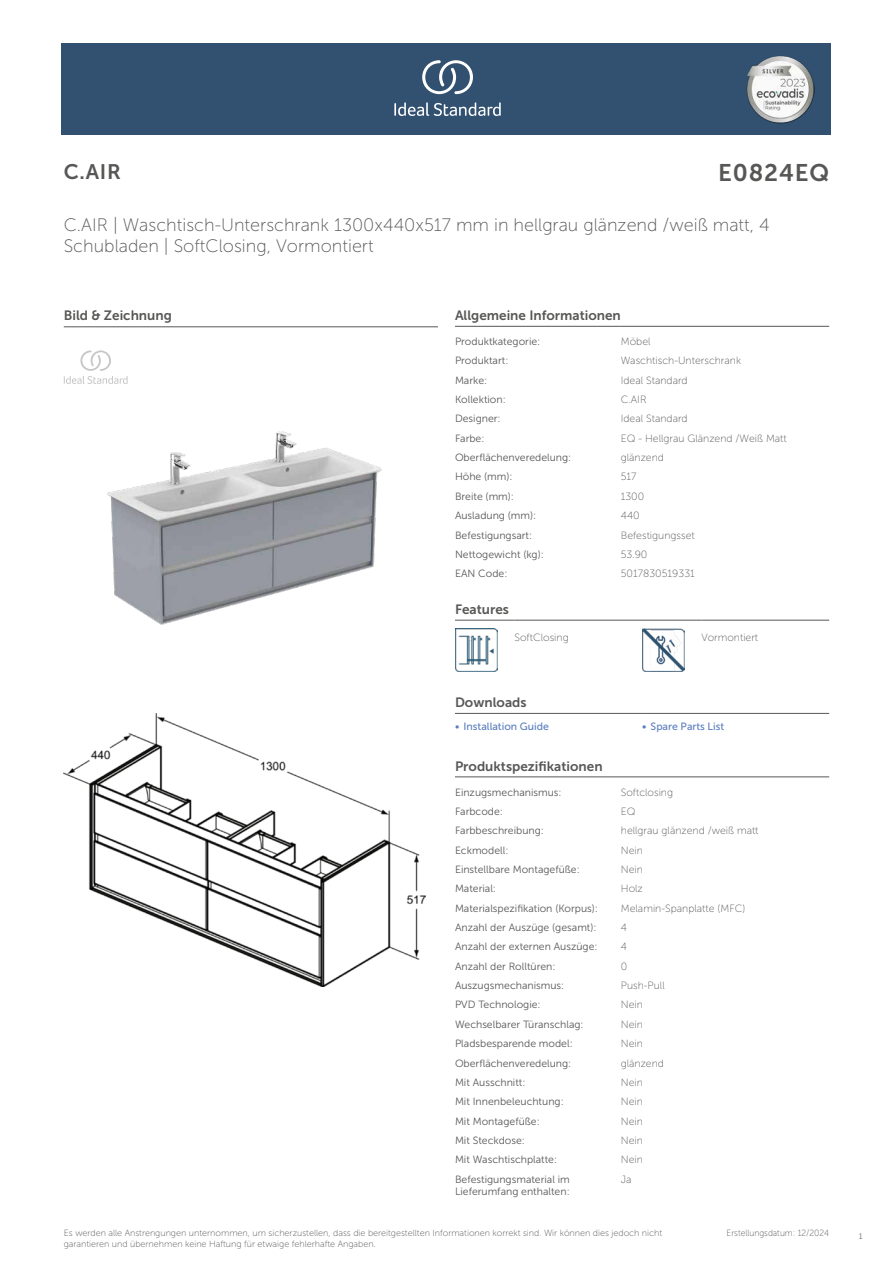
<style>
.page{position:relative;width:893px;height:1263px;background:#fff}
.page>*{position:absolute;margin:0;border:0;box-sizing:border-box;transform-origin:0 0}
.t1{font:24px "Museo Sans 700";letter-spacing:.035em;color:#575756}
.t2{font:21px "Museo Sans 700";color:#575756}
.t3{font:18px/21.6px "Museo Sans 100";color:#575756}
.t4{font:13.5px "Museo Sans 700";color:#575756}
.t5{font:10.5px/12.6px "Museo Sans 300";color:#575756}
.t6{font:10.5px "Museo Sans 100";color:#575756}
.t7{font:10.5px "Museo Sans 500";color:#5b7ebf}
.t8{font:9px/10.8px "Museo Sans 100";color:#575756}
.t9{font:9px "Museo Sans 100";color:#575756;scale:.95 1}
.t10{font:300 9px "Calibri";color:#575756;scale:.95 1}
</style>
<div class="page">
<div style="left:62px;top:43px;width:769px;height:91px;background:#325070"></div>
<hr style="left:455px;top:326px;width:166px;height:1px;background:#575756">
<hr style="left:621px;top:326px;width:208px;height:1px;background:#575756">
<hr style="left:455px;top:620px;width:59px;height:1px;background:#575756">
<hr style="left:514px;top:620px;width:128px;height:1px;background:#575756">
<hr style="left:642px;top:620px;width:60px;height:1px;background:#575756">
<hr style="left:702px;top:620px;width:127px;height:1px;background:#575756">
<img style="left:455px;top:629px;width:42px;height:42px">
<img style="left:642px;top:629px;width:42px;height:42px">
<hr style="left:455px;top:713px;width:187px;height:1px;background:#575756">
<hr style="left:642px;top:713px;width:187px;height:1px;background:#575756">
<hr style="left:455px;top:777px;width:166px;height:1px;background:#575756">
<hr style="left:621px;top:777px;width:208px;height:1px;background:#575756">
<img style="left:64px;top:714px;width:361px;height:273px">
<hr style="left:64px;top:327px;width:374px;height:1px;background:#575756">
<svg style="left:64px;top:350px;width:64px;height:34px"></svg>
<img style="left:107px;top:431px;width:275px;height:194px">
<svg style="left:394px;top:102px;width:107px;height:14px"></svg>
<svg style="left:422px;top:60px;width:51px;height:34px"></svg>
<img style="left:746px;top:56px;width:68px;height:67px">
<h2 class="t2" style="left:64px;top:160px;width:59px">C.AIR</h2>
<h1 class="t1" style="left:718px;top:160px;width:113px">E0824EQ</h1>
<h3 class="t3" style="left:64px;top:214px;width:707px">C.AIR | Waschtisch-Unterschrank 1300x440x517 mm in hellgrau glänzend /weiß matt, 4<br>Schubladen | SoftClosing, Vormontiert</h3>
<p class="t4" style="left:64px;top:308px;width:110px">Bild &amp; Zeichnung</p>
<p class="t4" style="left:455px;top:308px;width:167px">Allgemeine Informationen</p>
<p class="t5" style="left:455px;top:335px;width:87px">Produktkategorie:</p>
<p class="t6" style="left:621px;top:336px;width:31px">Möbel</p>
<p class="t5" style="left:455px;top:354px;width:55px">Produktart:</p>
<p class="t6" style="left:621px;top:355px;width:122px">Waschtisch-Unterschrank</p>
<p class="t5" style="left:455px;top:374px;width:34px">Marke:</p>
<p class="t6" style="left:621px;top:374px;width:68px">Ideal Standard</p>
<p class="t5" style="left:455px;top:393px;width:52px">Kollektion:</p>
<p class="t6" style="left:621px;top:394px;width:27px">C.AIR</p>
<p class="t5" style="left:455px;top:413px;width:47px">Designer:</p>
<p class="t6" style="left:621px;top:413px;width:68px">Ideal Standard</p>
<p class="t5" style="left:455px;top:432px;width:31px">Farbe:</p>
<p class="t6" style="left:621px;top:433px;width:168px">EQ - Hellgrau Glänzend /Weiß Matt</p>
<p class="t5" style="left:455px;top:451px;width:118px">Oberflächenveredelung:</p>
<p class="t6" style="left:621px;top:452px;width:45px">glänzend</p>
<p class="t5" style="left:455px;top:471px;width:59px">Höhe (mm):</p>
<p class="t6" style="left:621px;top:471px;width:17px">517</p>
<p class="t5" style="left:455px;top:490px;width:61px">Breite (mm):</p>
<p class="t6" style="left:621px;top:491px;width:25px">1300</p>
<p class="t5" style="left:455px;top:509px;width:83px">Ausladung (mm):</p>
<p class="t6" style="left:621px;top:510px;width:20px">440</p>
<p class="t5" style="left:455px;top:529px;width:79px">Befestigungsart:</p>
<p class="t6" style="left:621px;top:529px;width:75px">Befestigungsset</p>
<p class="t5" style="left:455px;top:548px;width:90px">Nettogewicht (kg):</p>
<p class="t6" style="left:621px;top:549px;width:28px">53.90</p>
<p class="t5" style="left:455px;top:567px;width:54px">EAN Code:</p>
<p class="t6" style="left:621px;top:568px;width:75px">5017830519331</p>
<p class="t4" style="left:455px;top:602px;width:55px">Features</p>
<p class="t6" style="left:514px;top:632px;width:56px">SoftClosing</p>
<p class="t6" style="left:702px;top:632px;width:58px">Vormontiert</p>
<p class="t4" style="left:455px;top:695px;width:73px">Downloads</p>
<p class="t7" style="left:455px;top:721px;width:95px">• Installation Guide</p>
<p class="t7" style="left:642px;top:721px;width:84px">• Spare Parts List</p>
<p class="t4" style="left:455px;top:758px;width:149px">Produktspezifikationen</p>
<p class="t5" style="left:455px;top:786px;width:108px">Einzugsmechanismus:</p>
<p class="t6" style="left:621px;top:786px;width:54px">Softclosing</p>
<p class="t5" style="left:455px;top:805px;width:49px">Farbcode:</p>
<p class="t6" style="left:621px;top:806px;width:16px">EQ</p>
<p class="t5" style="left:455px;top:824px;width:90px">Farbbeschreibung:</p>
<p class="t6" style="left:621px;top:825px;width:139px">hellgrau glänzend /weiß matt</p>
<p class="t5" style="left:455px;top:844px;width:55px">Eckmodell:</p>
<p class="t6" style="left:621px;top:844px;width:24px">Nein</p>
<p class="t5" style="left:455px;top:863px;width:126px">Einstellbare Montagefüße:</p>
<p class="t6" style="left:621px;top:864px;width:24px">Nein</p>
<p class="t5" style="left:455px;top:882px;width:43px">Material:</p>
<p class="t6" style="left:621px;top:883px;width:24px">Holz</p>
<p class="t5" style="left:455px;top:902px;width:145px">Materialspezifikation (Korpus):</p>
<p class="t6" style="left:621px;top:902px;width:126px">Melamin-Spanplatte (MFC)</p>
<p class="t5" style="left:455px;top:921px;width:143px">Anzahl der Auszüge (gesamt):</p>
<p class="t6" style="left:621px;top:922px;width:8px">4</p>
<p class="t5" style="left:455px;top:940px;width:144px">Anzahl der externen Auszüge:</p>
<p class="t6" style="left:621px;top:941px;width:8px">4</p>
<p class="t5" style="left:455px;top:960px;width:102px">Anzahl der Rolltüren:</p>
<p class="t6" style="left:621px;top:960px;width:8px">0</p>
<p class="t5" style="left:455px;top:979px;width:111px">Auszugsmechanismus:</p>
<p class="t6" style="left:621px;top:980px;width:45px">Push-Pull</p>
<p class="t5" style="left:455px;top:999px;width:87px">PVD Technologie:</p>
<p class="t6" style="left:621px;top:999px;width:24px">Nein</p>
<p class="t5" style="left:455px;top:1018px;width:130px">Wechselbarer Türanschlag:</p>
<p class="t6" style="left:621px;top:1019px;width:24px">Nein</p>
<p class="t5" style="left:455px;top:1037px;width:119px">Pladsbesparende model:</p>
<p class="t6" style="left:621px;top:1038px;width:24px">Nein</p>
<p class="t5" style="left:455px;top:1057px;width:118px">Oberflächenveredelung:</p>
<p class="t6" style="left:621px;top:1057px;width:45px">glänzend</p>
<p class="t5" style="left:455px;top:1076px;width:72px">Mit Ausschnitt:</p>
<p class="t6" style="left:621px;top:1077px;width:24px">Nein</p>
<p class="t5" style="left:455px;top:1095px;width:110px">Mit Innenbeleuchtung:</p>
<p class="t6" style="left:621px;top:1096px;width:24px">Nein</p>
<p class="t5" style="left:455px;top:1115px;width:86px">Mit Montagefüße:</p>
<p class="t6" style="left:621px;top:1115px;width:24px">Nein</p>
<p class="t5" style="left:455px;top:1134px;width:71px">Mit Steckdose:</p>
<p class="t6" style="left:621px;top:1135px;width:24px">Nein</p>
<p class="t5" style="left:455px;top:1153px;width:104px">Mit Waschtischplatte:</p>
<p class="t6" style="left:621px;top:1154px;width:24px">Nein</p>
<p class="t5" style="left:455px;top:1173px;width:116px">Befestigungsmaterial im<br>Lieferumfang enthalten:</p>
<p class="t6" style="left:621px;top:1173px;width:12px">Ja</p>
<p class="t8" style="left:64px;top:1227px;width:600px">Es werden alle Anstrengungen unternommen, um sicherzustellen, dass die bereitgestellten Informationen korrekt sind. Wir können dies jedoch nicht garantieren und übernehmen keine Haftung für etwaige fehlerhafte Angaben.</p>
<p class="t9" style="left:726px;top:1228px;width:110px">Erstellungsdatum: 12/2024</p>
<p class="t10" style="left:858px;top:1230px;width:6px">1</p>
</div>
